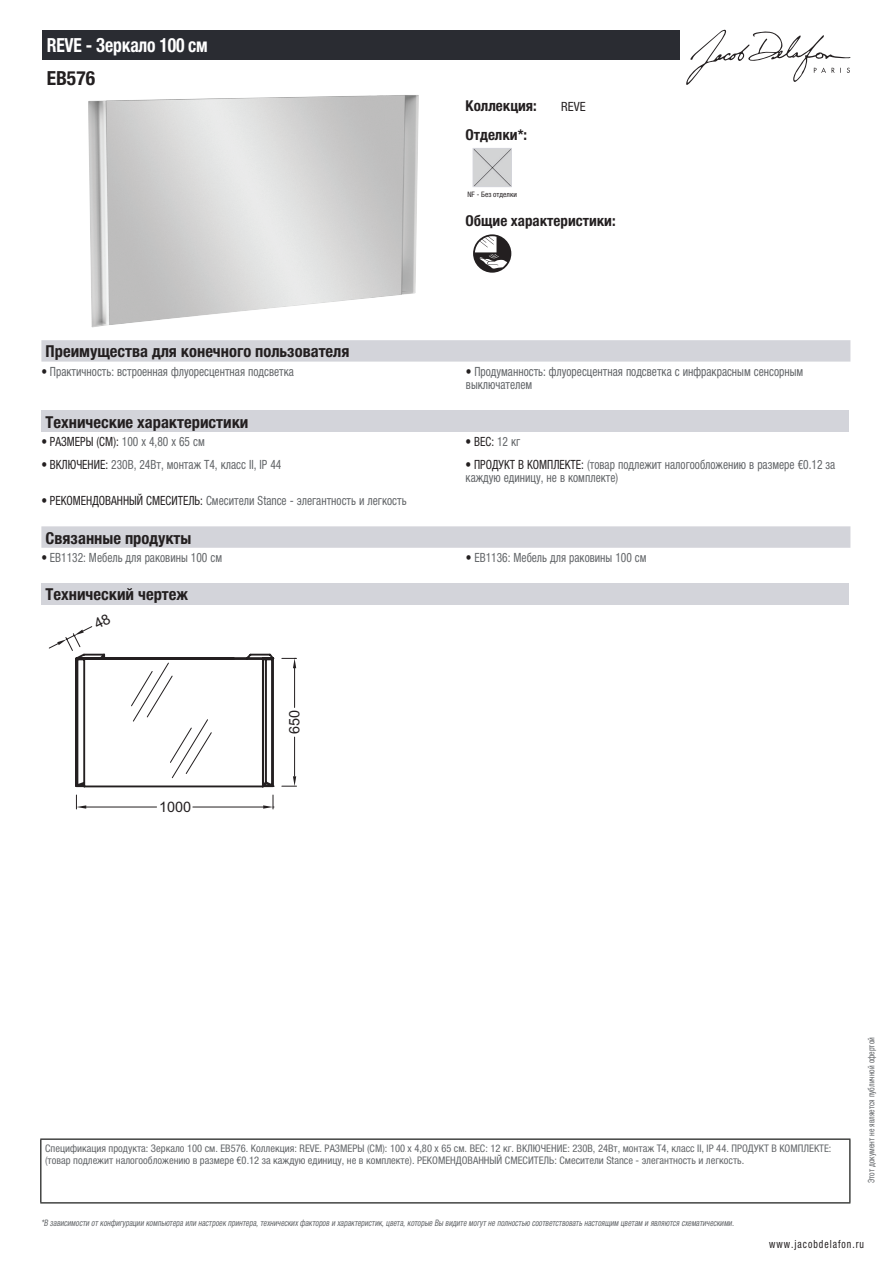
<style>
.page{position:relative;width:893px;height:1263px;background:#fff}
.page>*{position:absolute;margin:0;border:0;box-sizing:border-box;transform-origin:0 0}
.t1{font:700 condensed 19.5px "Helvetica Neue LTCYR";letter-spacing:-.01em;color:#fff;scale:.9 1}
.t2{font:700 condensed 19.5px "Helvetica Neue LTCYR";color:#231f20}
.t3{font:700 condensed 16.5px "Helvetica Neue LTCYR";color:#231f20}
.t4{font:700 condensed 15px "Helvetica Neue LTCYR";color:#231f20}
.t5{font:14.4px "Arial";color:#231f20}
.t6{font:condensed 12.75px/13.5px "Helvetica Neue LTCYR";color:#626568;scale:.9 1}
.t7{font:condensed 12.75px "Helvetica Neue LTCYR";color:#231f20;scale:.9 1}
.t8{font:condensed 12.75px "Helvetica Neue LTCYR";color:#231f20}
.t9{font:condensed 11.25px "Helvetica Neue LTCYR";letter-spacing:.1em;color:#231f20;scale:.87 1}
.t10{font:condensed 10.5px/12px "Helvetica Neue LTCYR";color:#626568}
.t11{font:italic condensed 9px "Helvetica Neue LTCYR";color:#626568;scale:.87 1}
.t12{font:condensed 9px "Helvetica Neue LTCYR";color:#626568;scale:.87 1}
.t13{font:condensed 7.5px "Helvetica Neue LTCYR";color:#231f20}
.s1{color:#231f20}
.s2{color:#626568}
</style>
<div class="page">
<svg style="left:686px;top:30px;width:164px;height:55px"></svg>
<img style="left:88px;top:95px;width:331px;height:233px">
<img style="left:475px;top:150px;width:35px;height:35px">
<div style="left:473px;top:148px;width:39px;height:39px;border:1px solid #d3d4da"></div>
<svg style="left:473px;top:234px;width:38px;height:39px"></svg>
<div style="left:41px;top:340px;width:809px;height:22px;background:#d3d4da"></div>
<div style="left:41px;top:411px;width:808px;height:21px;background:#d3d4da"></div>
<svg style="left:41px;top:526px;width:809px;height:22px;background:#d4d5da"></svg>
<div style="left:41px;top:583px;width:808px;height:22px;background:#d3d4da"></div>
<hr style="left:86px;top:807px;width:71px;height:1px;background:#231f20">
<hr style="left:193px;top:807px;width:70px;height:1px;background:#231f20">
<svg style="left:76px;top:795px;width:10px;height:14px"></svg>
<svg style="left:263px;top:795px;width:11px;height:14px"></svg>
<hr style="left:294px;top:737px;width:1px;height:39px;background:#231f20">
<hr style="left:294px;top:668px;width:1px;height:39px;background:#231f20">
<svg style="left:282px;top:776px;width:15px;height:11px"></svg>
<svg style="left:282px;top:658px;width:15px;height:10px"></svg>
<div style="left:43px;top:30px;width:637px;height:30px;background:#2a2c32"></div>
<hr style="left:40px;top:1138px;width:810px;height:2px;background:#040503">
<hr style="left:40px;top:1140px;width:1px;height:62px;background:#040503">
<hr style="left:849px;top:1140px;width:1px;height:62px;background:#040503">
<hr style="left:40px;top:1202px;width:810px;height:1px;background:#040503">
<svg style="left:49px;top:626px;width:226px;height:162px"></svg>
<h1 class="t1" style="left:47px;top:34px;width:180px">REVE - Зеркало 100 см</h1>
<h1 class="t2" style="left:47px;top:67px;width:50px">EB576</h1>
<p class="t4" style="left:466px;top:97px;width:73px">Коллекция:</p>
<p class="t8" style="left:561px;top:99px;width:26px">REVE</p>
<p class="t4" style="left:466px;top:126px;width:63px">Отделки*:</p>
<p class="t13" style="left:467px;top:190px;width:51px">NF - Без отделки</p>
<p class="t4" style="left:466px;top:212px;width:152px">Общие характеристики:</p>
<p class="t3" style="left:46px;top:342px;width:305px">Преимущества для конечного пользователя</p>
<p class="t6" style="left:41px;top:365px;width:282px"><span class="s1">•</span> Практичность: встроенная флуоресцентная подсветка</p>
<p class="t6" style="left:466px;top:365px;width:376px"><span class="s1">•</span> Продуманность: флуоресцентная подсветка с инфракрасным сенсорным выключателем</p>
<p class="t3" style="left:46px;top:413px;width:204px">Технические характеристики</p>
<p class="t7" style="left:41px;top:434px;width:183px">• РАЗМЕРЫ (СМ): <span class="s2">100 x 4,80 x 65 см</span></p>
<p class="t7" style="left:466px;top:434px;width:62px">• ВЕС: <span class="s2">12 кг</span></p>
<p class="t6" style="left:41px;top:458px;width:268px"><span class="s1">• ВКЛЮЧЕНИЕ:</span> 230В, 24Вт, монтаж T4, класс II, IP 44</p>
<p class="t6" style="left:466px;top:458px;width:412px"><span class="s1">• ПРОДУКТ В КОМПЛЕКТЕ:</span> (товар подлежит налогообложению в размере €0.12 за каждую единицу, не в комплекте)</p>
<p class="t6" style="left:41px;top:494px;width:407px"><span class="s1">• РЕКОМЕНДОВАННЫЙ СМЕСИТЕЛЬ:</span> Смесители Stance - элегантность и легкость</p>
<p class="t3" style="left:46px;top:528px;width:147px">Связанные продукты</p>
<p class="t6" style="left:41px;top:551px;width:202px"><span class="s1">•</span> EB1132: Мебель для раковины 100 см</p>
<p class="t6" style="left:466px;top:551px;width:202px"><span class="s1">•</span> EB1136: Мебель для раковины 100 см</p>
<p class="t3" style="left:46px;top:585px;width:144px">Технический чертеж</p>
<p class="t5" style="left:159px;top:797px;width:34px">1000</p>
<p class="t5" style="left:285px;top:734px;width:26px;rotate:-90deg">650</p>
<p class="t10" style="left:45px;top:1142px;width:788px">Спецификация продукта: Зеркало 100 см. EB576. Коллекция: REVE. РАЗМЕРЫ (СМ): 100 x 4,80 x 65 см. ВЕС: 12 кг. ВКЛЮЧЕНИЕ: 230В, 24Вт, монтаж T4, класс II, IP 44. ПРОДУКТ В КОМПЛЕКТЕ: (товар подлежит налогообложению в размере €0.12 за каждую единицу, не в комплекте). РЕКОМЕНДОВАННЫЙ СМЕСИТЕЛЬ: Смесители Stance - элегантность и легкость.</p>
<p class="t11" style="left:41px;top:1218px;width:800px">*В зависимости отконфигурации компьютера или настроек принтера,техническихфакторов и характеристик,цвета,которые Вы видите могутне полностью соответствоватьнастоящим цветам и являются схематическими.</p>
<p class="t12" style="left:866px;top:1183px;width:169px;rotate:-90deg">Этот документ не является публичной офертой</p>
<p class="t9" style="left:769px;top:1237px;width:110px">www.jacobdelafon.ru</p>
</div>
